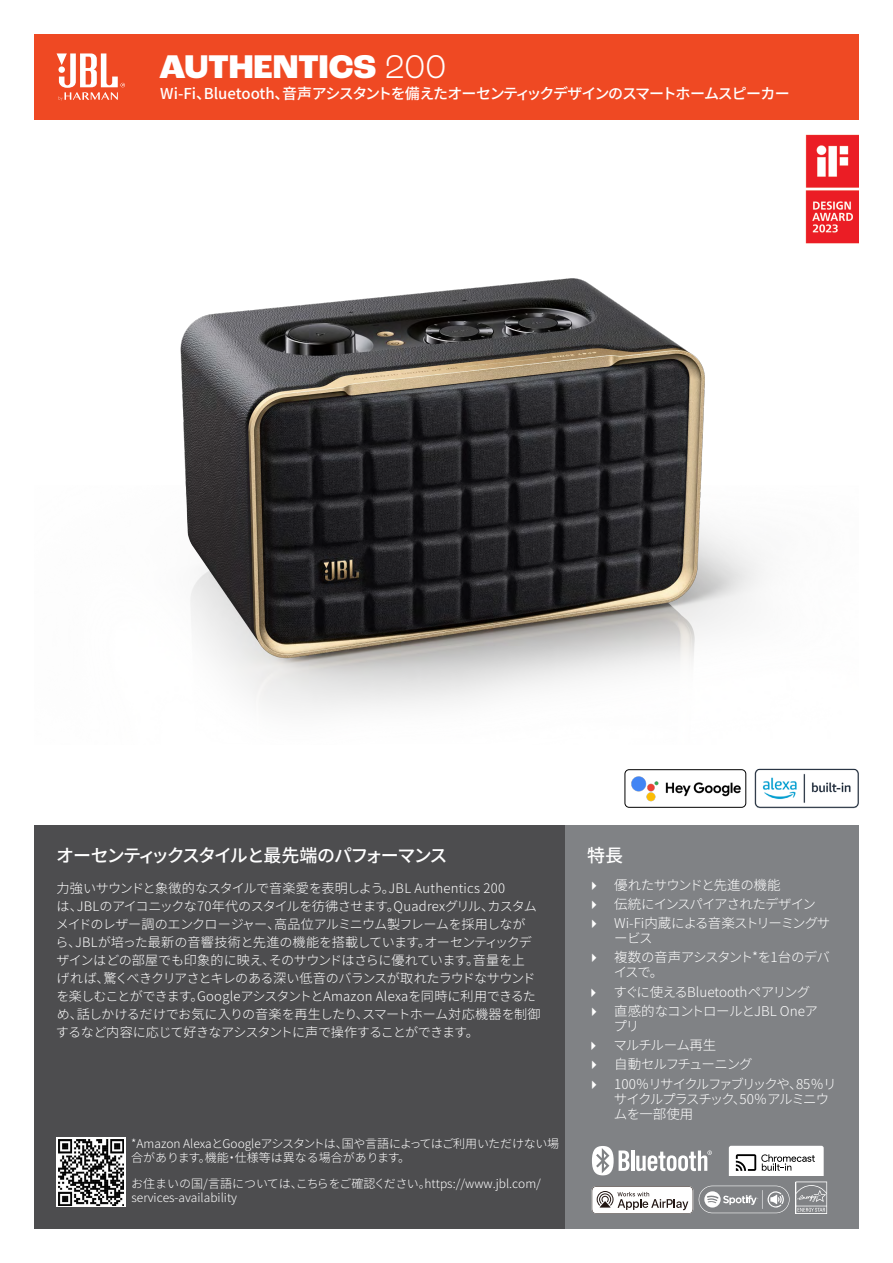
<style>
.page{position:relative;width:893px;height:1263px;background:#fff}
.page>*{position:absolute;margin:0;border:0;box-sizing:border-box;transform-origin:0 0}
.t1{font:800 34.5px "Roc Grotesk";color:#fff}
.t2{font:500 18px "Noto Sans CJ Kjp";letter-spacing:-.095em;color:#fff}
.t3{font:500 15px "Noto Sans CJ Kjp";letter-spacing:-.07em;color:#fff}
.t4{font:300 13.5px/19.2px "Noto Sans CJ Kjp";letter-spacing:-.065em;color:#fff}
.t5{font:300 13.5px/19.2px "Noto Sans CJ Kjp";letter-spacing:-.03em;color:#fff}
.t6{font:300 13.5px/19.2px "Noto Sans CJ Kjp";letter-spacing:-.09em;color:#fff}
.t7{font:300 13.5px/15px "Noto Sans CJ Kjp";letter-spacing:-.085em;color:#fff}
.t8{font:300 13.2px/18px "Noto Sans CJ Kjp";letter-spacing:-.035em;color:#fff}
.t9{font:300 12px/14.4px "Noto Sans CJ Kjp";color:#fff}
.s1{font-weight:300}
</style>
<div class="page">
<img style="left:180px;top:185px;width:626px;height:526px">
<div style="left:565px;top:825px;width:294px;height:404px;background:#808285"></div>
<div style="left:34px;top:825px;width:531px;height:404px;background:#4d4d4f"></div>
<div style="left:34px;top:34px;width:825px;height:85px;background:#ef4923"></div>
<svg style="left:57px;top:53px;width:68px;height:48px"></svg>
<img style="left:624px;top:769px;width:117px;height:39px">
<div style="left:625px;top:769px;width:121px;height:39px;border:1px solid #000;border-radius:4px"></div>
<img style="left:754px;top:768px;width:105px;height:41px">
<svg style="left:729px;top:1146px;width:95px;height:29px;background:#e0e0e0"></svg>
<hr style="left:631px;top:1150px;width:3px;height:21px;background:#fff">
<svg style="left:636px;top:1150px;width:76px;height:21px"></svg>
<svg style="left:592px;top:1146px;width:37px;height:29px"></svg>
<svg style="left:826px;top:1182px;width:1px;height:31px"></svg>
<svg style="left:592px;top:1182px;width:234px;height:32px"></svg>
<div style="left:56px;top:1137px;width:69px;height:70px;background:#fff"></div>
<img style="left:58px;top:1139px;width:66px;height:66px">
<img style="left:806px;top:134px;width:53px;height:110px">
<h1 class="t1" style="left:159px;top:45px;width:289px">AUTHENTICS <span class="s1">200</span></h1>
<p class="t3" style="left:160px;top:85px;width:631px">Wi-Fi、Bluetooth、音声アシスタントを備えたオーセンティックデザインのスマートホームスピーカー</p>
<h2 class="t2" style="left:56px;top:845px;width:393px">オーセンティックスタイルと最先端のパフォーマンス</h2>
<p class="t8" style="left:56px;top:879px;width:487px">力強いサウンドと象徴的なスタイルで音楽愛を表明しよう。JBL Authentics 200<br>は、JBLのアイコニックな70年代のスタイルを彷彿させます。Quadrexグリル、カスタムメイドのレザー調のエンクロージャー、高品位アルミニウム製フレームを採用しながら、JBLが培った最新の音響技術と先進の機能を搭載しています。オーセンティックデザインはどの部屋でも印象的に映え、そのサウンドはさらに優れています。音量を上<br>げれば、驚くべきクリアさとキレのある深い低音のバランスが取れたラウドなサウンドを楽しむことができます。GoogleアシスタントとAmazon Alexaを同時に利用できるため、話しかけるだけでお気に入りの音楽を再生したり、スマートホーム対応機器を制御するなど内容に応じて好きなアシスタントに声で操作することができます。</p>
<p class="t9" style="left:131px;top:1136px;width:429px">*Amazon AlexaとGoogleアシスタントは、国や言語によってはご利用いただけない場合があります。機能・仕様等は異なる場合があります。</p>
<p class="t9" style="left:131px;top:1177px;width:411px">お住まいの国/言語については、こちらをご確認ください。https://www.jbl.com/ services-availability</p>
<h2 class="t2" style="left:587px;top:845px;width:37px">特長</h2>
<p class="t4" style="left:614px;top:875px;width:218px">優れたサウンドと先進の機能<br>伝統にインスパイアされたデザイン<br>Wi-Fi内蔵による音楽ストリーミングサ</p>
<p class="t4" style="left:614px;top:929px;width:217px">ービス<br>複数の音声アシスタント*を1台のデバ</p>
<p class="t5" style="left:613px;top:963px;width:206px">イスで。<br>すぐに使えるBluetoothペアリング直感的なコントロールとJBL Oneア</p>
<p class="t6" style="left:613px;top:1017px;width:225px">プリ<br>マルチルーム再生<br>自動セルフチューニング<br>100％リサイクルファブリックや、85％リ</p>
<p class="t7" style="left:614px;top:1091px;width:217px">サイクルプラスチック、50％アルミニウムを一部使用</p>
</div>
